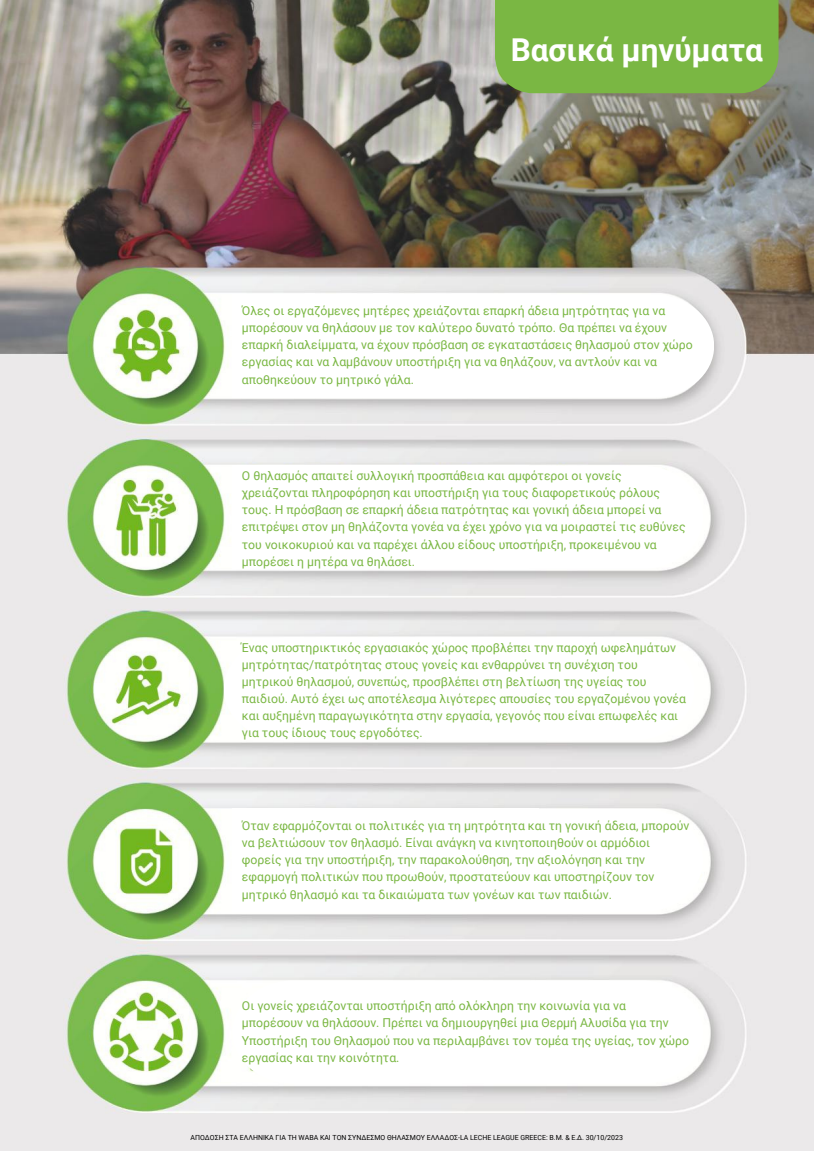
<style>
.page{position:relative;width:814px;height:1151px;background:#fff}
.page>*{position:absolute;margin:0;border:0;box-sizing:border-box;transform-origin:0 0}
.t1{font:700 31.5px "Roboto";color:#fff}
.t2{font:12.25px/17.1px "Roboto";color:#7ab743}
.t3{font:7px "Roboto";color:#000}
</style>
<div class="page">
<img style="left:0;top:0;width:814px;height:1150px">
<div style="left:495px;top:0;width:283px;height:93px;background:#7ab743"></div>
<svg style="left:529px;top:294px;width:185px;height:103px"></svg>
<svg style="left:529px;top:465px;width:174px;height:104px"></svg>
<div style="left:232px;top:465px;width:297px;height:104px;background:#fff"></div>
<div style="left:232px;top:294px;width:297px;height:103px;background:#fff"></div>
<svg style="left:224px;top:637px;width:470px;height:103px"></svg>
<svg style="left:538px;top:808px;width:165px;height:104px"></svg>
<div style="left:232px;top:808px;width:297px;height:104px;background:#fff"></div>
<svg style="left:232px;top:980px;width:471px;height:103px"></svg>
<div style="left:242px;top:808px;width:296px;height:104px;background:#fff"></div>
<p class="t1" style="left:511px;top:32px;width:253px">Βασικά μηνύματα</p>
<p class="t2" style="left:242px;top:302px;width:452px">Όλες οι εργαζόμενες μητέρες χρειάζονται επαρκή άδεια μητρότητας για να μπορέσουν να θηλάσουν με τον καλύτερο δυνατό τρόπο. Θα πρέπει να έχουν επαρκή διαλείμματα, να έχουν πρόσβαση σε εγκαταστάσεις θηλασμού στον χώρο εργασίας και να λαμβάνουν υποστήριξη για να θηλάζουν, να αντλούν και να αποθηκεύουν το μητρικό γάλα.</p>
<p class="t2" style="left:242px;top:467px;width:445px">Ο θηλασμός απαιτεί συλλογική προσπάθεια και αμφότεροι οι γονείς χρειάζονται πληροφόρηση και υποστήριξη για τους διαφορετικούς ρόλους τους. Η πρόσβαση σε επαρκή άδεια πατρότητας και γονική άδεια μπορεί να επιτρέψει στον μη θηλάζοντα γονέα να έχει χρόνο για να μοιραστεί τις ευθύνες του νοικοκυριού και να παρέχει άλλου είδους υποστήριξη, προκειμένου να μπορέσει η μητέρα να θηλάσει.</p>
<p class="t2" style="left:242px;top:639px;width:446px">Ένας υποστηρικτικός εργασιακός χώρος προβλέπει την παροχή ωφελημάτων μητρότητας/πατρότητας στους γονείς και ενθαρρύνει τη συνέχιση του μητρικού θηλασμού, συνεπώς, προσβλέπει στη βελτίωση της υγείας του παιδιού. Αυτό έχει ως αποτέλεσμα λιγότερες απουσίες του εργαζομένου γονέα και αυξημένη παραγωγικότητα στην εργασία, γεγονός που είναι επωφελές και για τους ίδιους τους εργοδότες.</p>
<p class="t2" style="left:242px;top:817px;width:449px">Όταν εφαρμόζονται οι πολιτικές για τη μητρότητα και τη γονική άδεια, μπορούν να βελτιώσουν τον θηλασμό. Είναι ανάγκη να κινητοποιηθούν οι αρμόδιοι φορείς για την υποστήριξη, την παρακολούθηση, την αξιολόγηση και την εφαρμογή πολιτικών που προωθούν, προστατεύουν και υποστηρίζουν τον μητρικό θηλασμό και τα δικαιώματα των γονέων και των παιδιών.</p>
<p class="t2" style="left:242px;top:997px;width:449px">Οι γονείς χρειάζονται υποστήριξη από ολόκληρη την κοινωνία για να μπορέσουν να θηλάσουν. Πρέπει να δημιουργηθεί μια Θερμή Αλυσίδα για την Υποστήριξη του Θηλασμού που να περιλαμβάνει τον τομέα της υγείας, τον χώρο εργασίας και την κοινότητα.</p>
<p class="t3" style="left:191px;top:1133px;width:434px">ΑΠΟΔΟΣΗ ΣΤΑ ΕΛΛΗΝΙΚΑ ΓΙΑ ΤΗ WABA ΚΑΙ ΤΟΝ ΣΥΝΔΕΣΜΟ ΘΗΛΑΣΜΟΥ ΕΛΛΑΔΟΣ-LA LECHE LEAGUE GREECE: Β.Μ. &amp; Ε.Δ. 30/10/2023</p>
</div>
